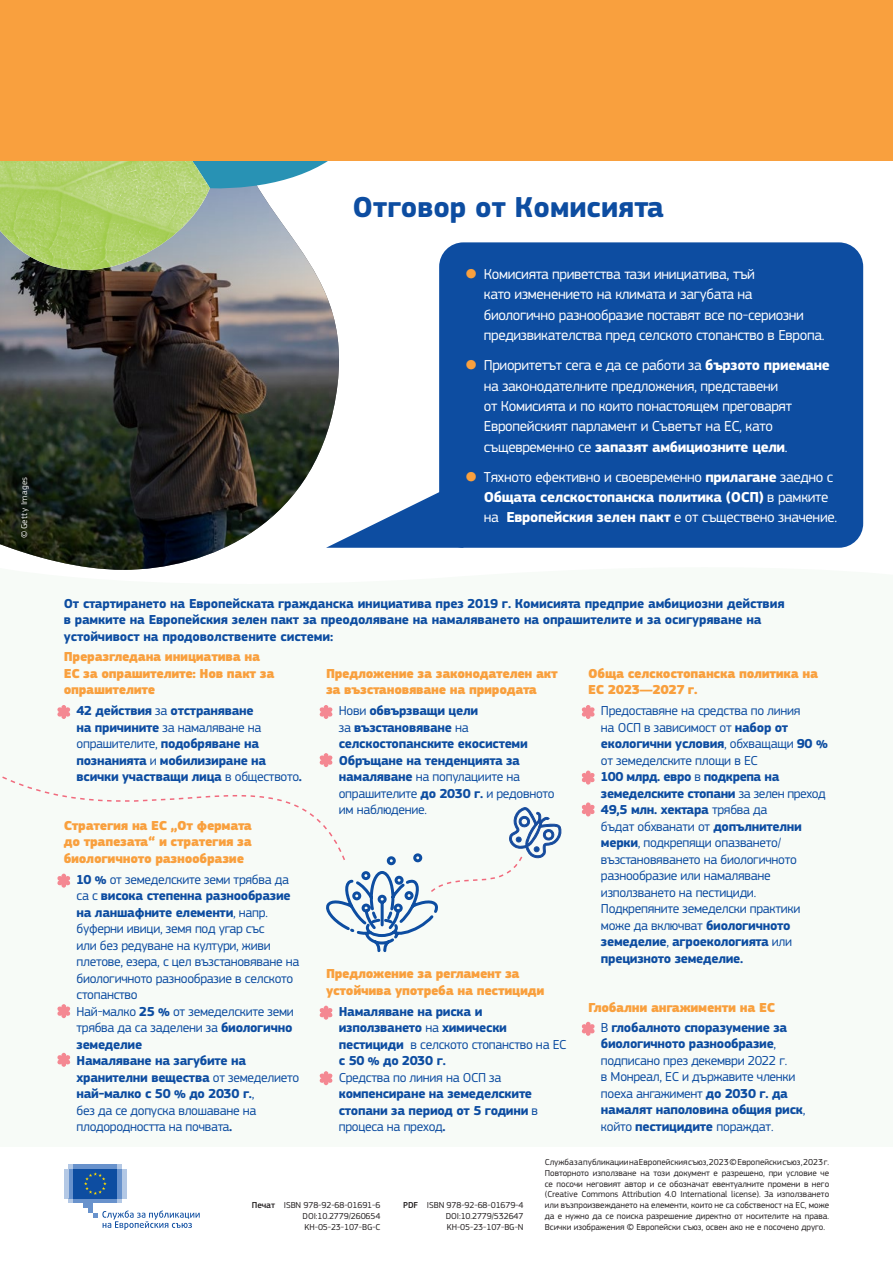
<style>
.page{position:relative;width:893px;height:1263px;background:#fff}
.page>*{position:absolute;margin:0;border:0;box-sizing:border-box;transform-origin:0 0}
.t1{font:700 30px "EC Square Sans Pro";color:#0d4da1}
.t2{font:15px/20.4px "EC Square Sans Pro";letter-spacing:-.02em;color:#fff}
.t3{font:13.5px/16.5px "EC Square Sans Pro";letter-spacing:-.02em;color:#0d4da1}
.t4{font:700 13.5px/16.5px "EC Square Sans Pro";letter-spacing:-.02em;color:#0d4da1}
.t5{font:900 13.5px/16.5px "EC Square Sans Pro";letter-spacing:-.02em;color:#f9a03e}
.Footer-Text{font:9px/10.8px "EC Square Sans Pro";color:#231f20;text-align:justify}
.Identifiers{font:9px "EC Square Sans Pro";letter-spacing:-.01em;color:#231f20}
.t6{font:9px "EC Square Sans Pro";letter-spacing:.03em;color:#fff}
.s1{font-weight:500}
.s2{color:#f9a03e}
.s3{font-weight:700}
.s4{font-weight:400}
</style>
<div class="page">
<img style="left:0;top:230px;width:339px;height:324px">
<svg style="left:210px;top:160px;width:160px;height:70px"></svg>
<img style="left:0;top:160px;width:210px;height:147px">
<div style="left:439px;top:242px;width:424px;height:306px;background:#0d4da1;border-radius:24px"></div>
<svg style="left:326px;top:480px;width:137px;height:68px"></svg>
<svg style="left:57px;top:705px;width:14px;height:14px"></svg>
<svg style="left:57px;top:874px;width:14px;height:14px"></svg>
<svg style="left:57px;top:1004px;width:14px;height:14px"></svg>
<svg style="left:57px;top:1053px;width:14px;height:14px"></svg>
<svg style="left:319px;top:1006px;width:14px;height:14px"></svg>
<svg style="left:319px;top:705px;width:14px;height:14px"></svg>
<svg style="left:581px;top:705px;width:14px;height:14px"></svg>
<svg style="left:581px;top:802px;width:14px;height:14px"></svg>
<svg style="left:581px;top:1022px;width:14px;height:14px"></svg>
<svg style="left:581px;top:770px;width:14px;height:14px"></svg>
<svg style="left:319px;top:1071px;width:14px;height:14px"></svg>
<svg style="left:2px;top:753px;width:331px;height:70px"></svg>
<svg style="left:321px;top:805px;width:241px;height:148px"></svg>
<div style="left:0;top:0;width:893px;height:160px;background:#f9a03e"></div>
<div style="left:69px;top:1198px;width:53px;height:5px;background:#b3c8e5"></div>
<div style="left:69px;top:1164px;width:53px;height:5px;background:#b3c8e5"></div>
<div style="left:73px;top:1164px;width:44px;height:5px;background:#6892cc"></div>
<div style="left:73px;top:1198px;width:44px;height:5px;background:#6892cc"></div>
<div style="left:117px;top:1169px;width:5px;height:29px;background:#6892cc"></div>
<div style="left:122px;top:1169px;width:5px;height:29px;background:#b3c8e5"></div>
<hr style="left:69px;top:1169px;width:4px;height:29px;background:#6892cc">
<div style="left:64px;top:1169px;width:5px;height:29px;background:#b3c8e5"></div>
<div style="left:83px;top:1198px;width:10px;height:10px;background:#6892cc"></div>
<div style="left:88px;top:1198px;width:5px;height:15px;background:#6892cc"></div>
<div style="left:73px;top:1169px;width:44px;height:29px;background:#0d4da1"></div>
<svg style="left:84px;top:1172px;width:23px;height:23px"></svg>
<svg style="left:93px;top:1210px;width:107px;height:20px"></svg>
<p class="t6" style="left:19px;top:538px;width:63px;rotate:-90deg"><span class="s1">©</span> Getty Images</p>
<h1 class="t1" style="left:353px;top:189px;width:313px">Отговор от Комисията</h1>
<p class="t2" style="left:484px;top:264px;width:342px;text-indent:-19px"><span class="s2">●</span> Комисията приветства тази инициатива, тъй<br>като изменението на климата и загубата на биологично разнообразие поставят все по-сериозни предизвикателства пред селското стопанство в Европа.</p>
<p class="t2" style="left:484px;top:355px;width:347px;text-indent:-19px"><span class="s2">●</span> Приоритетът сега е да се работи за <span class="s3">бързото приемане </span>на законодателните предложения, представени<br>от Комисията и по които понастоящем преговарят Европейският парламент и Съветът на ЕС, като същевременно се <span class="s3">запазят амбициозните цели</span>.</p>
<p class="t2" style="left:484px;top:466px;width:355px;text-indent:-19px"><span class="s2">●</span> Тяхното ефективно и своевременно <span class="s3">прилагане</span> заедно с<br><span class="s3">Общата селскостопанска политика (ОСП)</span> в рамките на <span class="s3">Европейския зелен пакт</span> е от съществено значение.</p>
<p class="t4" style="left:64px;top:595px;width:722px">От стартирането на Европейската гражданска инициатива през 2019 г. Комисията предприе амбициозни действия в рамките на Европейския зелен пакт за преодоляване на намаляването на опрашителите и за осигуряване на устойчивост на продоволствените системи:</p>
<p class="t5" style="left:64px;top:649px;width:212px">Преразгледана инициатива на<br>ЕС за опрашителите: Нов пакт за опрашителите</p>
<p class="t5" style="left:588px;top:665px;width:231px">Обща селскостопанска политика на<br>ЕС 2023—2027 г.</p>
<p class="t5" style="left:326px;top:665px;width:233px">Предложение за законодателен акт за възстановяване на природата</p>
<p class="t4" style="left:77px;top:703px;width:227px">42 действия <span class="s4">за</span> отстраняване<br>на причините <span class="s4">за намаляване на опрашителите,</span> подобряване на познанията <span class="s4">и</span> мобилизиране на всички участващи лица <span class="s4">в обществото</span>.</p>
<p class="t5" style="left:64px;top:817px;width:190px;text-align:justify">Стратегия на ЕС „От фермата до трапезата“ и стратегия за биологичното разнообразие</p>
<p class="t3" style="left:77px;top:871px;width:225px"><span class="s3">10 %</span> от земеделските земи трябва да са с <span class="s3">висока степенна разнообразие на ланшафните елементи</span>, напр. буферни ивици, земя под угар със<br>или без редуване на култури, живи плетове, езера, с цел възстановяване на биологичното разнообразие в селското стопанство<br>Най-малко <span class="s3">25 %</span> от земеделските земи трябва да са заделени за <span class="s3">биологично земеделие<br>Намаляване на загубите на хранителни вещества</span> от земеделието <span class="s3">най-малко с 50 % до 2030 г.</span>,<br>без да се допуска влошаване на плодородността на почвата<span class="s3">.</span></p>
<p class="t4" style="left:339px;top:703px;width:217px"><span class="s4">Нови</span> обвързващи цели<br><span class="s4">за</span> възстановяване <span class="s4">на </span>селскостопанските екосистеми<br>Обръщане на тенденцията за намаляване <span class="s4">на популациите на опрашителите</span> до 2030 г. <span class="s4">и редовното им наблюдение.</span></p>
<p class="t5" style="left:326px;top:966px;width:220px">Предложение за регламент за устойчива употреба на пестициди</p>
<p class="t4" style="left:339px;top:1003px;width:229px">Намаляване на риска и използването <span class="s4">на</span> химически пестициди <span class="s4">в селското стопанство на ЕС </span>с 50 % до 2030 г.</p>
<p class="t3" style="left:339px;top:1069px;width:164px">Средства по линия на ОСП за</p>
<p class="t4" style="left:339px;top:1086px;width:201px">компенсиране на земеделските стопани за период от 5 години <span class="s4">в процеса на преход</span>.</p>
<p class="t3" style="left:601px;top:702px;width:228px">Предоставяне на средства по линия<br>на ОСП в зависимост от <span class="s3">набор от екологични условия</span>, обхващащи <span class="s3">90 % </span>от земеделските площи в ЕС<br><span class="s3">100 млрд. евро</span> в <span class="s3">подкрепа на земеделските стопани</span> за зелен преход<br><span class="s3">49,5 млн. хектара</span> трябва да<br>бъдат обхванати от <span class="s3">допълнителни мерки</span>, подкрепящи опазването/ възстановяването на биологичното разнообразие или намаляване използването на пестициди.<br>Подкрепяните земеделски практики може да включват <span class="s3">биологичното земеделие</span>, <span class="s3">агроекологията</span> или <span class="s3">прецизното земеделие.</span></p>
<p class="t5" style="left:588px;top:999px;width:188px">Глобални ангажименти на ЕС</p>
<p class="t4" style="left:601px;top:1020px;width:206px"><span class="s4">В</span> глобалното споразумение за биологичното разнообразие<span class="s4">, подписано през декември 2022 г.<br>в Монреал, ЕС и държавите членки поеха ангажимент</span> до 2030 г. да намалят наполовина общия риск<span class="s4">, който</span> пестицидите <span class="s4">пораждат.</span></p>
<p class="Identifiers" style="left:252px;top:1200px;width:130px"><span class="s1">Печат</span> ISBN 978-92-68-01691-6</p>
<p class="Identifiers" style="left:303px;top:1210px;width:79px">DOI:10.2779/260654</p>
<p class="Identifiers" style="left:305px;top:1221px;width:77px">KH-05-23-107-BG-C</p>
<p class="Identifiers" style="left:403px;top:1200px;width:122px"><span class="s1">PDF</span> ISBN 978-92-68-01679-4</p>
<p class="Identifiers" style="left:446px;top:1210px;width:79px">DOI:10.2779/532647</p>
<p class="Identifiers" style="left:447px;top:1221px;width:78px">KH-05-23-107-BG-N</p>
<p class="Footer-Text" style="left:545px;top:1157px;width:286px">Служба за публикации на Европейския съюз, 2023 <span class="s1">©</span> Европейски съюз, 2023 г.<br>Повторното използване на този документ е разрешено, при условие че се посочи неговият автор и се обозначат евентуалните промени в него (Creative Commons Attribution 4.0 International license). За използването или възпроизвеждането на елементи, които не са собственост на ЕС, може да е нужно да се поиска разрешение директно от носителите на права.<br>Всички изображения <span class="s1">©</span> Европейски съюз, освен ако не е посочено друго.</p>
</div>
